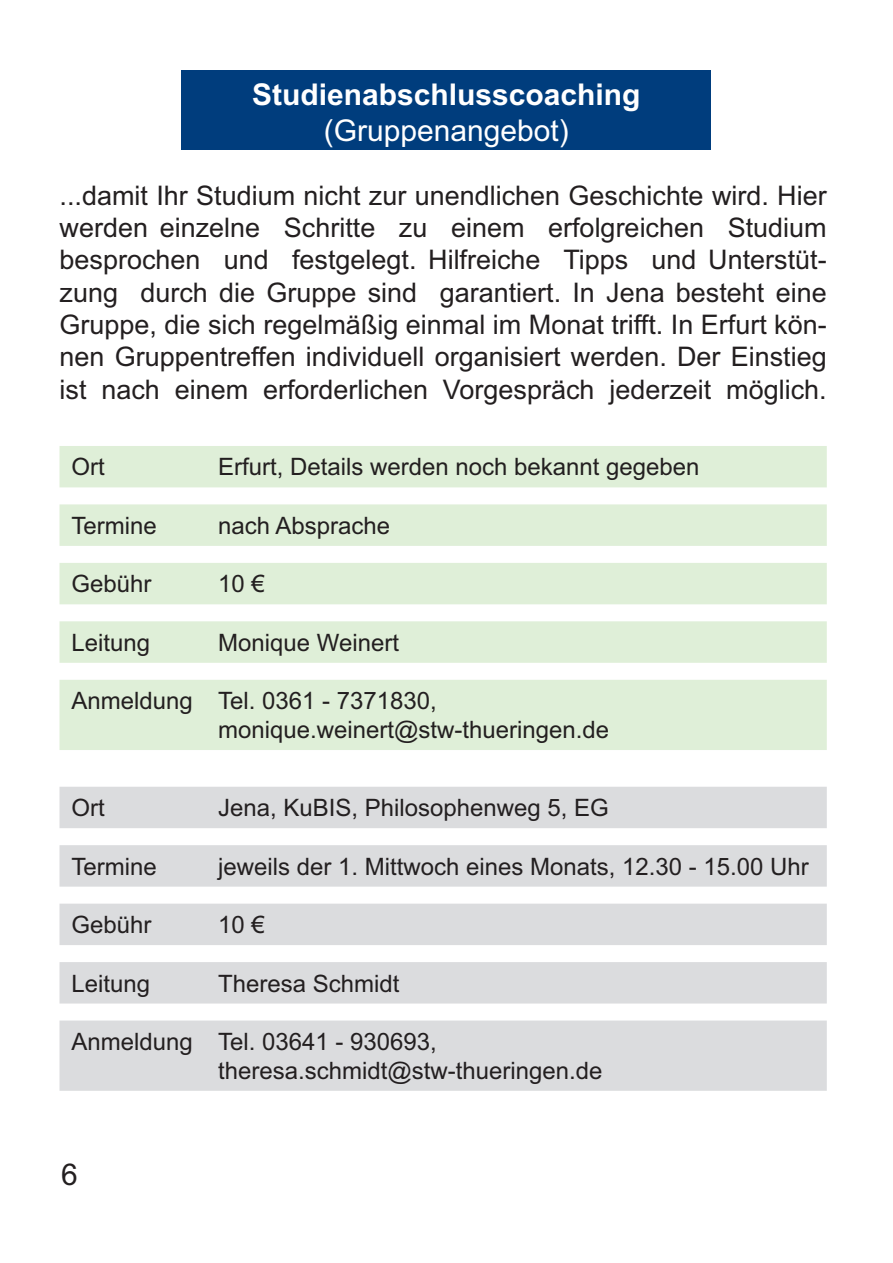
<style>
.page{position:relative;width:893px;height:1263px;background:#fff}
.page>*{position:absolute;margin:0;border:0;box-sizing:border-box;transform-origin:0 0}
.t1{font:700 30px "Arial";color:#fff}
.t2{font:30px "Arial";color:#fff}
.t3{font:30px "Arial";color:#231f20}
.t4{font:27px/32.4px "Arial";color:#231f20;text-align:justify}
.t5{font:24px/28.8px "Arial";color:#231f20}
</style>
<div class="page">
<div style="left:182px;top:71px;width:529px;height:79px;background:#003d7d"></div>
<svg style="left:60px;top:787px;width:767px;height:304px;fill:#dbdcde"></svg>
<svg style="left:60px;top:446px;width:767px;height:304px;fill:#dfefd8"></svg>
<p class="t1" style="left:252px;top:83px;width:390px">Studienabschlusscoaching</p>
<p class="t2" style="left:324px;top:119px;width:247px">(Gruppenangebot)</p>
<p class="t4" style="left:60px;top:182px;width:769px">...damit Ihr Studium nicht zur unendlichen Geschichte wird. Hier werden einzelne Schritte zu einem erfolgreichen Studium besprochen und festgelegt. Hilfreiche Tipps und Unterstüt&shy;zung durch die Gruppe sind garantiert. In Jena besteht eine Gruppe, die sich regelmäßig einmal im Monat trifft. In Erfurt kön&shy;nen Gruppentreffen individuell organisiert werden. Der Einstieg ist nach einem erforderlichen Vorgespräch jederzeit möglich.</p>
<p class="t5" style="left:71px;top:455px;width:35px">Ort</p>
<p class="t5" style="left:218px;top:455px;width:483px">Erfurt, Details werden noch bekannt gegeben</p>
<p class="t5" style="left:71px;top:513px;width:87px">Termine</p>
<p class="t5" style="left:218px;top:513px;width:174px">nach Absprache</p>
<p class="t5" style="left:71px;top:572px;width:82px">Gebühr</p>
<p class="t5" style="left:218px;top:572px;width:48px">10 €</p>
<p class="t5" style="left:71px;top:630px;width:80px">Leitung</p>
<p class="t5" style="left:218px;top:630px;width:182px">Monique Weinert</p>
<p class="t5" style="left:218px;top:689px;width:393px;text-indent:-147px">Anmeldung Tel. 0361 - 7371830, monique.weinert@stw-thueringen.de</p>
<p class="t5" style="left:71px;top:796px;width:35px">Ort</p>
<p class="t5" style="left:218px;top:796px;width:392px">Jena, KuBIS, Philosophenweg 5, EG</p>
<p class="t5" style="left:71px;top:854px;width:87px">Termine</p>
<p class="t5" style="left:218px;top:854px;width:592px">jeweils der 1. Mittwoch eines Monats, 12.30 - 15.00 Uhr</p>
<p class="t5" style="left:71px;top:913px;width:82px">Gebühr</p>
<p class="t5" style="left:218px;top:913px;width:48px">10 €</p>
<p class="t5" style="left:71px;top:971px;width:80px">Leitung</p>
<p class="t5" style="left:218px;top:971px;width:183px">Theresa Schmidt</p>
<p class="t5" style="left:218px;top:1030px;width:386px;text-indent:-147px">Anmeldung Tel. 03641 - 930693, theresa.schmidt@stw-thueringen.de</p>
<p class="t3" style="left:61px;top:1164px;width:18px">6</p>
</div>
